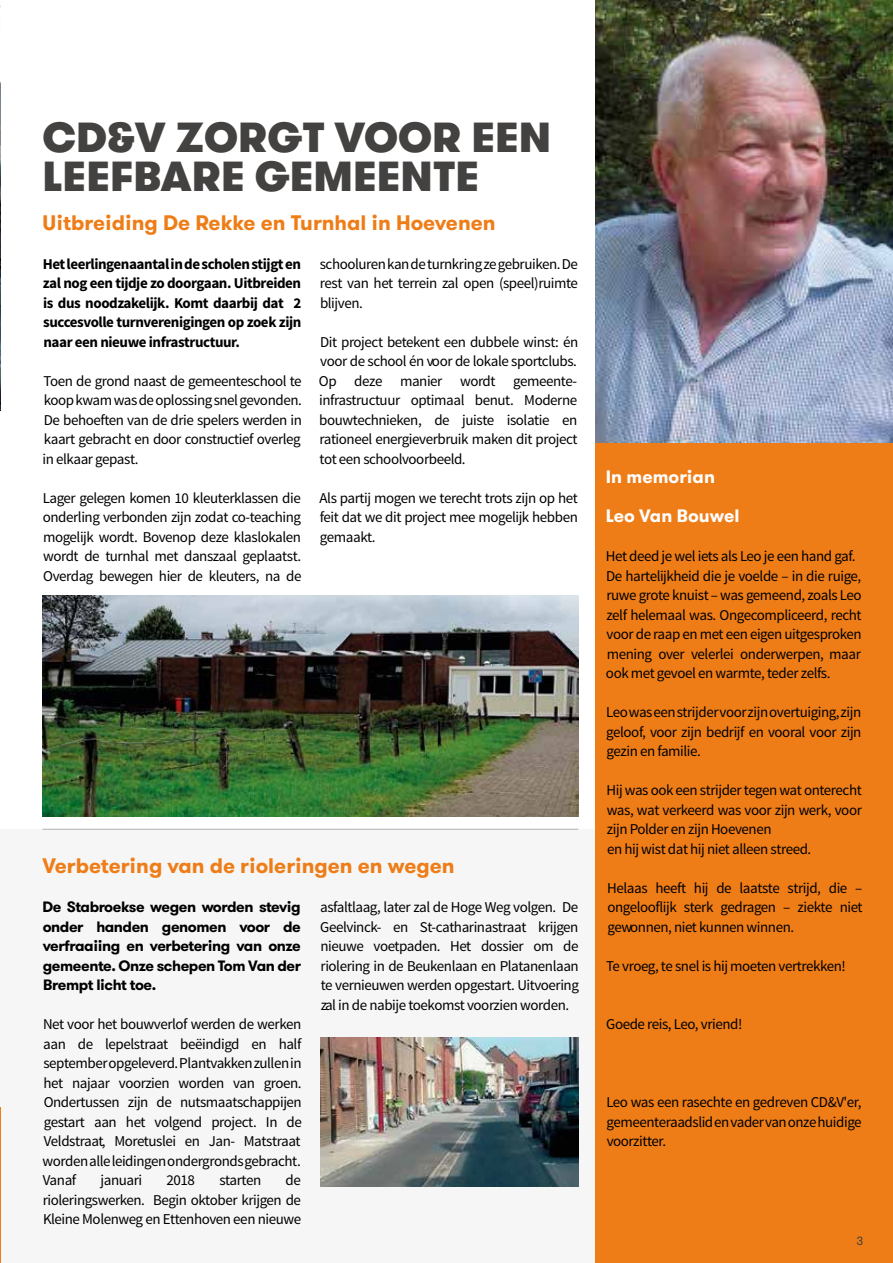
<style>
.page{position:relative;width:893px;height:1263px;background:#fff}
.page>*{position:absolute;margin:0;border:0;box-sizing:border-box;transform-origin:0 0}
.t1{font:900 42px/39px "GT Walsheim";color:#434241}
.t2{font:700 21px "GT Walsheim";color:#ef7d17}
.t3{font:700 18px/39px "GT Walsheim";color:#fff}
.t4{font:15px/19.5px "Source Sans Pro";letter-spacing:-.03em;color:#000;text-align:justify}
.t5{font:700 15px/19.5px "Source Sans Pro";letter-spacing:-.03em;color:#000;text-align:justify}
.t6{font:700 15px/19.5px "GT Walsheim";letter-spacing:-.03em;color:#000;text-align:justify}
.t7{font:12px "GT Walsheim";color:#434241}
</style>
<div class="page">
<div style="left:0;top:829px;width:595px;height:434px;background:#f6f6f6"></div>
<div style="left:595px;top:0;width:298px;height:1263px;background:#ef7d17"></div>
<img style="left:0;top:0;width:1px;height:410px">
<img style="left:595px;top:0;width:298px;height:442px">
<img style="left:43px;top:595px;width:535px;height:221px">
<img style="left:320px;top:1037px;width:258px;height:149px">
<hr style="left:43px;top:829px;width:535px;height:1px;background:#c2c1c1">
<h1 class="t1" style="left:43px;top:117px;width:510px">CD&amp;V ZORGT VOOR EEN<br>LEEFBARE GEMEENTE</h1>
<h2 class="t2" style="left:43px;top:209px;width:455px">Uitbreiding De Rekke en Turnhal in Hoevenen</h2>
<p class="t5" style="left:43px;top:254px;width:260px">Hetleerlingenaantalindescholenstijgten zal nog een tijdje zo doorgaan. Uitbreiden is dus noodzakelijk. Komt daarbij dat 2 succesvolle turnverenigingen op zoek zijn naar een nieuwe infrastructuur.</p>
<p class="t4" style="left:43px;top:371px;width:261px">Toen de grond naast de gemeenteschool te koopkwamwasdeoplossingsnelgevonden.<br>De behoeften van de drie spelers werden in kaart gebracht en door constructief overleg in elkaar gepast.</p>
<p class="t4" style="left:43px;top:488px;width:260px">Lager gelegen komen 10 kleuterklassen die onderling verbonden zijn zodat co-teaching mogelijk wordt. Bovenop deze klaslokalen wordt de turnhal met danszaal geplaatst.<br>Overdag bewegen hier de kleuters, na de</p>
<p class="t4" style="left:320px;top:254px;width:260px">schoolurenkandeturnkringzegebruiken.De rest van het terrein zal open (speel)ruimte blijven.</p>
<p class="t4" style="left:319px;top:332px;width:261px">Dit project betekent een dubbele winst: én voor de school én voor de lokale sportclubs.<br>Op deze manier wordt gemeente&shy;infrastructuur optimaal benut. Moderne bouwtechnieken, de juiste isolatie en rationeel energieverbruik maken dit project tot een schoolvoorbeeld.</p>
<p class="t4" style="left:320px;top:488px;width:260px">Als partij mogen we terecht trots zijn op het feit dat we dit project mee mogelijk hebben gemaakt.</p>
<h2 class="t2" style="left:43px;top:852px;width:414px">Verbetering van de rioleringen en wegen</h2>
<p class="t6" style="left:43px;top:897px;width:260px">De Stabroekse wegen worden stevig onder handen genomen voor de verfraaiing en verbetering van onze gemeente. Onze schepen Tom Van der Brempt licht toe.</p>
<p class="t4" style="left:43px;top:1015px;width:261px">Net voor het bouwverlof werden de werken aan de lepelstraat beëindigd en half septemberopgeleverd.Plantvakkenzullenin het najaar voorzien worden van groen.<br>Ondertussen zijn de nutsmaatschappijen gestart aan het volgend project. In de Veldstraat, Moretuslei en Jan- Matstraat wordenalleleidingenondergrondsgebracht.<br>Vanaf</p>
<p class="t4" style="left:43px;top:1170px;width:260px;text-indent:243px">de rioleringswerken. Begin oktober krijgen de Kleine Molenweg en Ettenhoven een nieuwe</p>
<p class="t4" style="left:101px;top:1170px;width:43px">januari</p>
<p class="t4" style="left:167px;top:1170px;width:30px">2018</p>
<p class="t4" style="left:219px;top:1170px;width:43px">starten</p>
<p class="t4" style="left:320px;top:898px;width:260px">asfaltlaag, later zal de Hoge Weg volgen. De Geelvinck- en St-catharinastraat krijgen nieuwe voetpaden. Het dossier om de riolering in de Beukenlaan en Platanenlaan te vernieuwen werden opgestart. Uitvoering zal in de nabije toekomst voorzien worden.</p>
<p class="t3" style="left:606px;top:457px;width:135px">In memorian<br>Leo Van Bouwel</p>
<p class="t4" style="left:606px;top:547px;width:257px;text-align:left">Het deed je wel iets als Leo je een hand gaf.<br>De hartelijkheid die je voelde – in die ruige, ruwe grote knuist – was gemeend, zoals Leo zelf helemaal was. Ongecompliceerd, recht voor de raap en met een eigen uitgesproken mening over velerlei onderwerpen, maar ook met gevoel en warmte, teder zelfs.</p>
<p class="t4" style="left:606px;top:703px;width:257px">Leowaseenstrijdervoorzijnovertuiging,zijn geloof, voor zijn bedrijf en vooral voor zijn gezin en familie.</p>
<p class="t4" style="left:607px;top:781px;width:257px;text-align:left">Hij was ook een strijder tegen wat onterecht was, wat verkeerd was voor zijn werk, voor zijn Polder en zijn Hoevenen<br>en hij wist dat hij niet alleen streed.</p>
<p class="t4" style="left:607px;top:878px;width:257px">Helaas heeft hij de laatste strijd, die – ongelooflijk sterk gedragen – ziekte niet gewonnen, niet kunnen winnen.</p>
<p class="t4" style="left:606px;top:956px;width:241px">Te vroeg, te snel is hij moeten vertrekken!</p>
<p class="t4" style="left:606px;top:1015px;width:138px">Goede reis, Leo, vriend!</p>
<p class="t4" style="left:606px;top:1093px;width:257px">Leo was een rasechte en gedreven CD&amp;V'er, gemeenteraadslidenvadervanonzehuidige voorzitter.</p>
<p class="t7" style="left:857px;top:1233px;width:8px">3</p>
</div>
